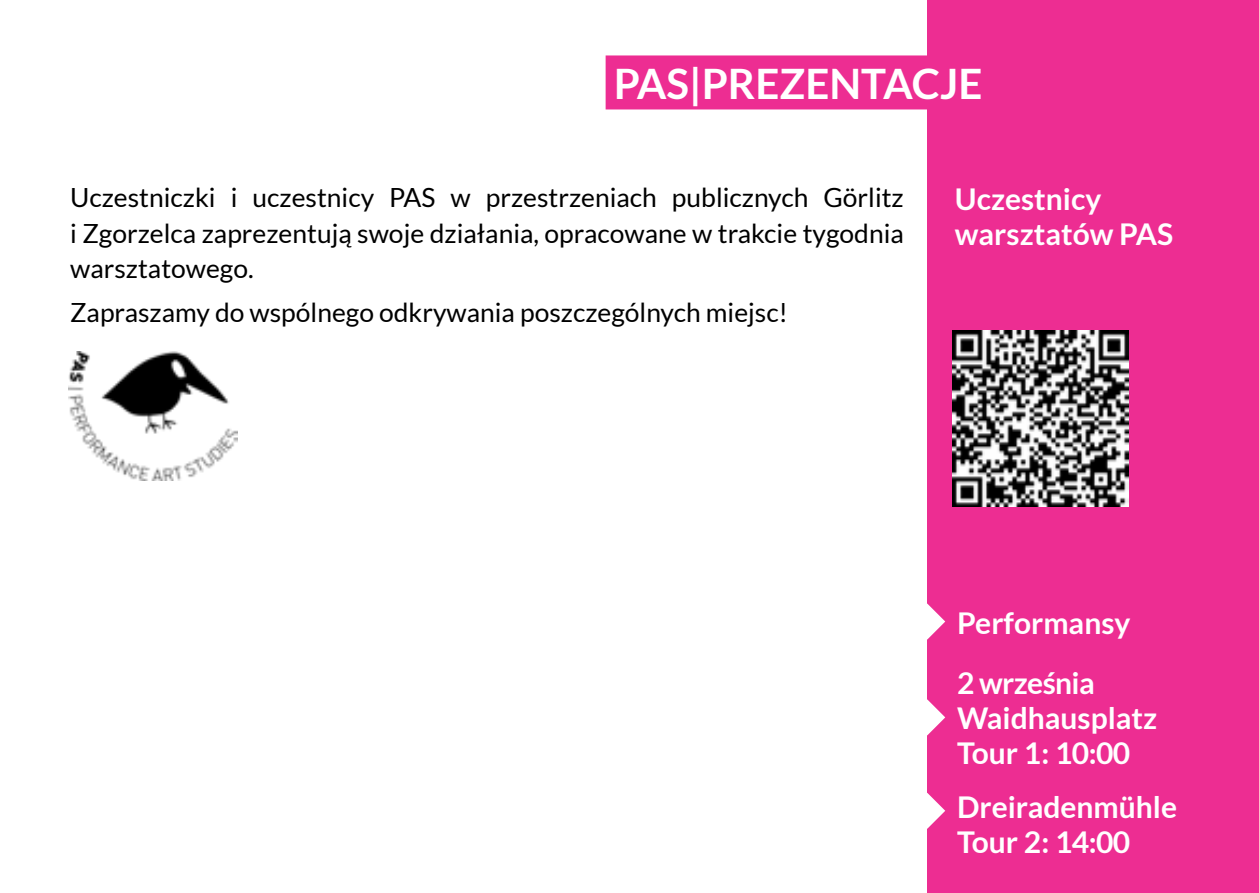
<style>
.page{position:relative;width:1259px;height:893px;background:#fff}
.page>*{position:absolute;margin:0;border:0;box-sizing:border-box;transform-origin:0 0}
.t1{font:700 42px "Lato";color:#fff}
.t2{font:700 30px/35.1px "Lato";color:#fff}
.t3{font:26.4px/35.4px "Lato";color:#000;text-align:justify}
</style>
<div class="page">
<div style="left:927px;top:0;width:332px;height:893px;background:#ed2d92"></div>
<img style="left:68px;top:351px;width:169px;height:129px">
<div style="left:605px;top:55px;width:377px;height:54px;background:#ed2d92"></div>
<svg style="left:927px;top:603px;width:18px;height:37px"></svg>
<svg style="left:927px;top:699px;width:18px;height:36px"></svg>
<svg style="left:927px;top:793px;width:18px;height:36px"></svg>
<img style="left:952px;top:331px;width:176px;height:175px">
<p class="t1" style="left:614px;top:60px;width:370px">PAS|PREZENTACJE</p>
<p class="t3" style="left:70px;top:180px;width:835px">Uczestniczki i uczestnicy PAS w przestrzeniach publicznych Görlitz i Zgorzelca zaprezentują swoje działania, opracowane w trakcie tygodnia warsztatowego.</p>
<p class="t3" style="left:70px;top:295px;width:719px">Zapraszamy do wspólnego odkrywania poszczególnych miejsc!</p>
<p class="t2" style="left:955px;top:181px;width:220px">Uczestnicy warsztatów PAS</p>
<p class="t2" style="left:957px;top:593px;width:175px;line-height:60px">Performansy<br>2 września</p>
<p class="t2" style="left:957px;top:700px;width:202px">Waidhausplatz<br>Tour 1: 10:00</p>
<p class="t2" style="left:957px;top:789px;width:222px">Dreiradenmühle<br>Tour 2: 14:00</p>
</div>
